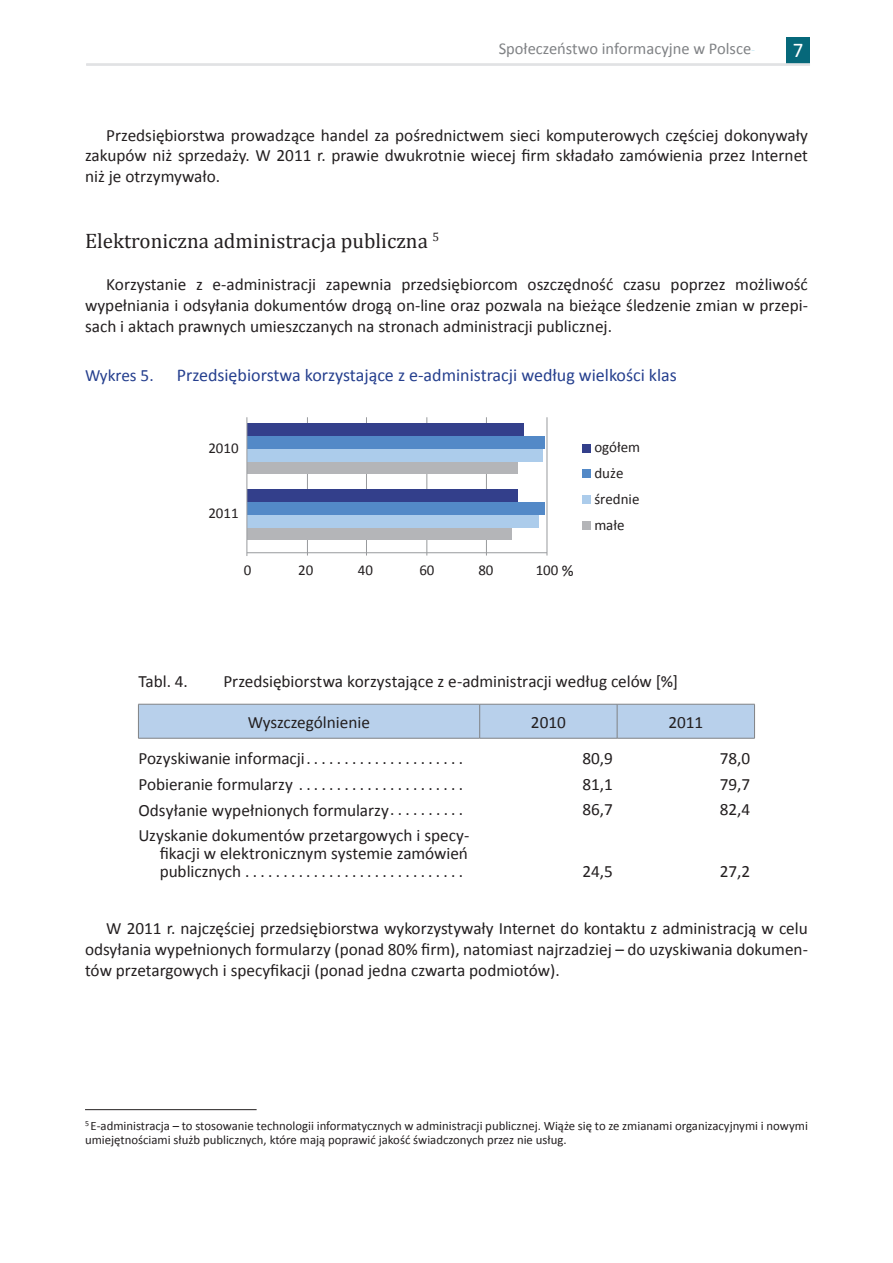
<style>
.page{position:relative;width:893px;height:1263px;background:#fff}
.page>*{position:absolute;margin:0;border:0;box-sizing:border-box;transform-origin:0 0}
.t1{font:21px "Cambria";color:#231f20}
.t2{font:21px "Calibri";color:#fff}
.t3{font:18px "Calibri";color:#253f8e}
.t4{font:17.25px/20.7px "Calibri";color:#231f20;text-align:justify}
.t5{font:17.25px "Calibri";color:#253f8e}
.t6{font:16.5px "Calibri";color:#808285}
.t7{font:15px/25.8px "Calibri";color:#231f20}
.t8{font:12.75px/13.5px "Calibri";color:#231f20}
.s1{font-size:16.65px}
</style>
<div class="page">
<div style="left:787px;top:38px;width:23px;height:26px;background:#06687a"></div>
<hr style="left:87px;top:64px;width:723px;height:1px;background:#e1e2e4">
<hr style="left:547px;top:417px;width:1px;height:138px;background:#989a9d">
<hr style="left:486px;top:417px;width:1px;height:138px;background:#989a9d">
<hr style="left:427px;top:417px;width:1px;height:138px;background:#989a9d">
<hr style="left:366px;top:417px;width:1px;height:138px;background:#989a9d">
<hr style="left:307px;top:417px;width:1px;height:138px;background:#989a9d">
<hr style="left:247px;top:552px;width:300px;height:1px;background:#989a9d">
<div style="left:582px;top:444px;width:9px;height:8px;background:#333f8b"></div>
<div style="left:582px;top:470px;width:9px;height:8px;background:#5389c7"></div>
<div style="left:582px;top:496px;width:9px;height:8px;background:#accceb"></div>
<div style="left:582px;top:521px;width:9px;height:9px;background:#b4b5b8"></div>
<div style="left:247px;top:527px;width:265px;height:13px;background:#b4b5b8"></div>
<div style="left:247px;top:515px;width:291px;height:12px;background:#accceb"></div>
<div style="left:247px;top:502px;width:297px;height:12px;background:#5389c7"></div>
<div style="left:247px;top:489px;width:270px;height:13px;background:#333f8b"></div>
<div style="left:247px;top:436px;width:297px;height:13px;background:#5389c7"></div>
<div style="left:247px;top:423px;width:276px;height:13px;background:#333f8b"></div>
<div style="left:247px;top:461px;width:270px;height:13px;background:#b4b5b8"></div>
<div style="left:247px;top:449px;width:296px;height:12px;background:#accceb"></div>
<hr style="left:247px;top:417px;width:1px;height:139px;background:#989a9d">
<div style="left:139px;top:705px;width:615px;height:33px;background:#b8d0eb"></div>
<hr style="left:138px;top:704px;width:342px;height:1px;background:#808285">
<hr style="left:138px;top:704px;width:1px;height:34px;background:#808285">
<hr style="left:480px;top:704px;width:137px;height:1px;background:#808285">
<hr style="left:479px;top:704px;width:1px;height:34px;background:#808285">
<hr style="left:617px;top:704px;width:138px;height:1px;background:#808285">
<hr style="left:617px;top:704px;width:1px;height:34px;background:#808285">
<hr style="left:754px;top:704px;width:1px;height:34px;background:#808285">
<hr style="left:138px;top:738px;width:342px;height:1px;background:#808285">
<hr style="left:480px;top:738px;width:137px;height:1px;background:#808285">
<hr style="left:617px;top:738px;width:138px;height:1px;background:#808285">
<hr style="left:85px;top:1109px;width:172px;height:1px;background:#231f20">
<p class="t6" style="left:499px;top:39px;width:254px">Społeczeństwo informacyjne w Polsce</p>
<p class="t2" style="left:793px;top:37px;width:12px">7</p>
<p class="t4" style="left:85px;top:124px;width:724px;text-indent:21px">Przedsiębiorstwa prowadzące handel za pośrednictwem sieci komputerowych częściej dokonywały zakupów niż sprzedaży. W 2011 r. prawie dwukrotnie wiecej firm składało zamówienia przez Internet niż je otrzymywało.</p>
<p class="t1" style="left:85px;top:229px;width:356px">Elektroniczna administracja publiczna <sup>5</sup></p>
<p class="t4" style="left:85px;top:273px;width:724px;text-indent:21px">Korzystanie z e-administracji zapewnia przedsiębiorcom oszczędność czasu poprzez możliwość wypełniania i odsyłania dokumentów drogą on-line oraz pozwala na bieżące śledzenie zmian w przepi&shy;sach i aktach prawnych umieszczanych na stronach administracji publicznej.</p>
<p class="t5" style="left:85px;top:364px;width:70px">Wykres 5.</p>
<p class="t3" style="left:177px;top:364px;width:502px">Przedsiębiorstwa korzystające z e-administracji według wielkości klas</p>
<p class="t7" style="left:208px;top:435px;width:32px">2010</p>
<p class="t7" style="left:208px;top:499px;width:32px">2011</p>
<p class="t7" style="left:244px;top:556px;width:9px">0</p>
<p class="t7" style="left:298px;top:556px;width:17px">20</p>
<p class="t7" style="left:358px;top:556px;width:17px">40</p>
<p class="t7" style="left:419px;top:556px;width:17px">60</p>
<p class="t7" style="left:478px;top:556px;width:17px">80</p>
<p class="t7" style="left:536px;top:556px;width:39px">100 <span class="s1">%</span></p>
<p class="t7" style="left:594px;top:434px;width:47px">ogółem duże</p>
<p class="t7" style="left:594px;top:486px;width:47px">średnie małe</p>
<p class="t4" style="left:138px;top:670px;width:51px">Tabl. 4.</p>
<p class="t4" style="left:223px;top:670px;width:456px">Przedsiębiorstwa korzystające z e-administracji według celów [%]</p>
<p class="t4" style="left:248px;top:711px;width:124px">Wyszczególnienie</p>
<p class="t4" style="left:531px;top:711px;width:36px">2010</p>
<p class="t4" style="left:668px;top:711px;width:36px">2011</p>
<p class="t4" style="left:138px;top:747px;width:326px">Pozyskiwanie informacji.....................</p>
<p class="t4" style="left:582px;top:747px;width:32px">80,9</p>
<p class="t4" style="left:720px;top:747px;width:32px">78,0</p>
<p class="t4" style="left:138px;top:773px;width:326px">Pobieranie formularzy ......................</p>
<p class="t4" style="left:582px;top:773px;width:32px">81,1</p>
<p class="t4" style="left:720px;top:773px;width:32px">79,7</p>
<p class="t4" style="left:138px;top:799px;width:326px">Odsyłanie wypełnionych formularzy. . . . . . . . . .</p>
<p class="t4" style="left:582px;top:799px;width:32px">86,7</p>
<p class="t4" style="left:720px;top:799px;width:32px">82,4</p>
<p class="t4" style="left:160px;top:826px;width:311px;line-height:18px;text-indent:-21px">Uzyskanie dokumentów przetargowych i specy&shy;fikacji w elektronicznym systemie zamówień publicznych.............................</p>
<p class="t4" style="left:582px;top:860px;width:32px">24,5</p>
<p class="t4" style="left:720px;top:860px;width:32px">27,2</p>
<p class="t4" style="left:85px;top:917px;width:724px;text-indent:21px">W 2011 r. najczęściej przedsiębiorstwa wykorzystywały Internet do kontaktu z administracją w celu odsyłania wypełnionych formularzy (ponad 80% firm), natomiast najrzadziej – do uzyskiwania dokumen&shy;tów przetargowych i specyfikacji (ponad jedna czwarta podmiotów).</p>
<p class="t8" style="left:85px;top:1119px;width:724px"><sup>5</sup> E-administracja – to stosowanie technologii informatycznych w administracji publicznej. Wiąże się to ze zmianami organizacyjnymi i nowymi umiejętnościami służb publicznych, które mają poprawić jakość świadczonych przez nie usług.</p>
</div>
